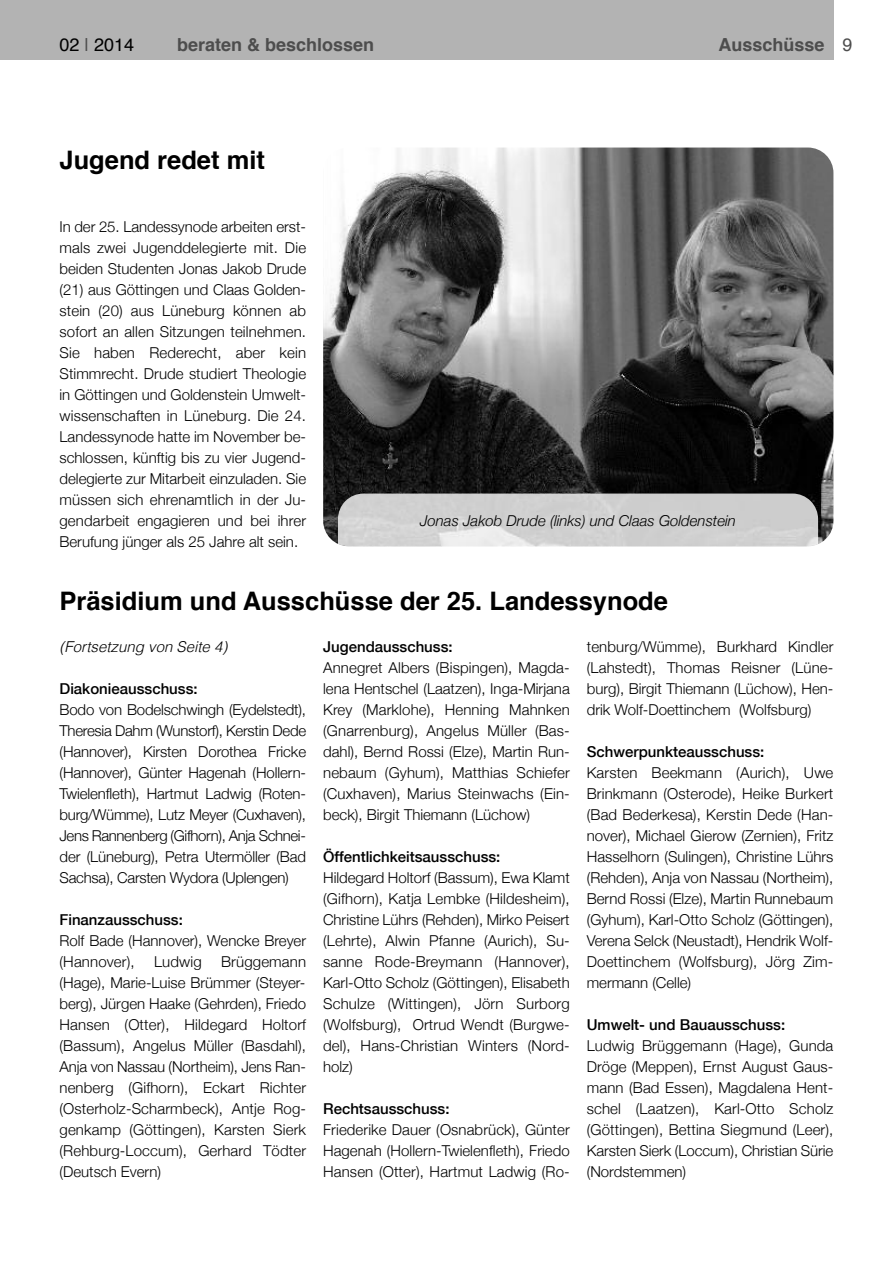
<style>
.page{position:relative;width:893px;height:1263px;background:#fff}
.page>*{position:absolute;margin:0;border:0;box-sizing:border-box;transform-origin:0 0}
.t1{font:700 25.5px "Helvetica";color:#000}
.t2{font:700 18px "Helvetica";color:#4d4d4d}
.t3{font:18px "Helvetica";color:#000}
.t4{font:300 15px/21px "Helvetica Neue";color:#000;text-align:justify}
.t5{font:500 15px "Helvetica Neue";color:#000}
.t6{font:italic 300 15px "Helvetica Neue";color:#000}
.t7{font:italic 300 15px "Helvetica";color:#000}
.s1{color:#4d4d4d}
.s2{font-weight:400}
</style>
<div class="page">
<div style="left:0;top:0;width:834px;height:60px;background:#b3b3b3"></div>
<img style="left:323px;top:148px;width:510px;height:398px;border-radius:26px">
<svg style="left:346px;top:546px;width:463px;height:1px"></svg>
<img style="left:338px;top:493px;width:480px;height:53px">
<p class="t3" style="left:60px;top:37px;width:76px">02 <span class="s1">|</span> 2014</p>
<p class="t2" style="left:177px;top:37px;width:199px">beraten &amp; beschlossen</p>
<p class="t2" style="left:718px;top:37px;width:136px">Ausschüsse <span class="s2">9</span></p>
<h1 class="t1" style="left:60px;top:149px;width:207px">Jugend redet mit</h1>
<p class="t4" style="left:59px;top:215px;width:248px">In der 25. Landessynode arbeiten erst&shy;mals zwei Jugenddelegierte mit. Die beiden Studenten Jonas Jakob Drude (21) aus Göttingen und Claas Golden&shy;stein (20) aus Lüneburg können ab sofort an allen Sitzungen teilnehmen.<br>Sie haben Rederecht, aber kein Stimmrecht. Drude studiert Theologie in Göttingen und Goldenstein Umwelt&shy;wissenschaften in Lüneburg. Die 24.<br>Landessynode hatte im November be&shy;schlossen, künftig bis zu vier Jugend&shy;delegierte zur Mitarbeit einzuladen. Sie müssen sich ehrenamtlich in der Ju&shy;gendarbeit engagieren und bei ihrer Berufung jünger als 25 Jahre alt sein.</p>
<p class="t6" style="left:420px;top:511px;width:317px">Jonas Jakob Drude (links) und Claas Goldenstein</p>
<h1 class="t1" style="left:60px;top:590px;width:610px">Präsidium und Ausschüsse der 25. Landessynode</h1>
<p class="t7" style="left:60px;top:640px;width:169px">(Fortsetzung von Seite 4)</p>
<p class="t5" style="left:60px;top:679px;width:140px">Diakonieausschuss:</p>
<p class="t4" style="left:60px;top:698px;width:248px">Bodo von Bodelschwingh (Eydelstedt), Theresia Dahm (Wunstorf), Kerstin Dede (Hannover), Kirsten Dorothea Fricke (Hannover), Günter Hagenah (Hollern-Twielenfleth), Hartmut Ladwig (Roten&shy;burg/Wümme), Lutz Meyer (Cuxhaven), Jens Rannenberg (Gifhorn), Anja Schnei&shy;der (Lüneburg), Petra Utermöller (Bad Sachsa), Carsten Wydora (Uplengen)</p>
<p class="t5" style="left:60px;top:910px;width:125px">Finanzausschuss:</p>
<p class="t4" style="left:60px;top:929px;width:248px">Rolf Bade (Hannover), Wencke Breyer (Hannover),</p>
<p class="t4" style="left:587px;top:635px;width:248px">tenburg/Wümme), Burkhard Kindler (Lahstedt), Thomas Reisner (Lüne&shy;burg), Birgit Thiemann (Lüchow), Hen&shy;drik Wolf-Doettinchem (Wolfsburg)</p>
<p class="t5" style="left:587px;top:742px;width:179px">Schwerpunkteausschuss:</p>
<p class="t4" style="left:587px;top:761px;width:248px">Karsten Beekmann (Aurich), Uwe Brinkmann (Osterode), Heike Burkert (Bad Bederkesa), Kerstin Dede (Han&shy;nover), Michael Gierow (Zernien), Fritz Hasselhorn (Sulingen), Christine Lührs (Rehden), Anja von Nassau (Northeim), Bernd Rossi (Elze), Martin Runnebaum (Gyhum), Karl-Otto Scholz (Göttingen), Verena Selck (Neustadt), Hendrik Wolf-Doettinchem (Wolfsburg), Jörg Zim&shy;mermann (Celle)</p>
<p class="t5" style="left:587px;top:1015px;width:200px">Umwelt- und Bauausschuss:</p>
<p class="t4" style="left:587px;top:1034px;width:248px">Ludwig Brüggemann (Hage), Gunda Dröge (Meppen), Ernst August Gaus&shy;mann (Bad Essen), Magdalena Hent&shy;schel (Laatzen), Karl-Otto Scholz (Göttingen), Bettina Siegmund (Leer), Karsten Sierk (Loccum), Christian Sürie (Nordstemmen)</p>
<p class="t5" style="left:323px;top:637px;width:131px">Jugendausschuss:</p>
<p class="t4" style="left:323px;top:656px;width:248px">Annegret Albers (Bispingen), Magda&shy;lena Hentschel (Laatzen), Inga-Mirjana Krey (Marklohe), Henning Mahnken (Gnarrenburg), Angelus Müller (Bas&shy;dahl), Bernd Rossi (Elze), Martin Run&shy;nebaum (Gyhum), Matthias Schiefer (Cuxhaven), Marius Steinwachs (Ein&shy;beck), Birgit Thiemann (Lüchow)</p>
<p class="t5" style="left:323px;top:847px;width:179px">Öffentlichkeitsausschuss:</p>
<p class="t4" style="left:323px;top:866px;width:248px">Hildegard Holtorf (Bassum), Ewa Klamt (Gifhorn), Katja Lembke (Hildesheim), Christine Lührs (Rehden), Mirko Peisert (Lehrte), Alwin Pfanne (Aurich), Su&shy;sanne Rode-Breymann (Hannover), Karl-Otto Scholz (Göttingen), Elisabeth Schulze (Wittingen), Jörn Surborg (Wolfsburg), Ortrud Wendt (Burgwe&shy;del), Hans-Christian Winters (Nord&shy;holz)</p>
<p class="t5" style="left:323px;top:1099px;width:128px">Rechtsausschuss:</p>
<p class="t4" style="left:323px;top:1118px;width:248px">Friederike Dauer (Osnabrück), Günter Hagenah (Hollern-Twielenfleth), Friedo Hansen (Otter), Hartmut Ladwig (Ro-</p>
<p class="t4" style="left:60px;top:950px;width:248px;text-indent:162px">Brüggemann (Hage), Marie-Luise Brümmer (Steyer&shy;berg), Jürgen Haake (Gehrden), Friedo Hansen (Otter), Hildegard Holtorf (Bassum), Angelus Müller (Basdahl), Anja von Nassau (Northeim), Jens Ran&shy;nenberg (Gifhorn), Eckart Richter (Osterholz-Scharmbeck), Antje Rog&shy;genkamp (Göttingen), Karsten Sierk (Rehburg-Loccum), Gerhard Tödter (Deutsch Evern)</p>
<p class="t4" style="left:154px;top:950px;width:49px">Ludwig</p>
</div>
